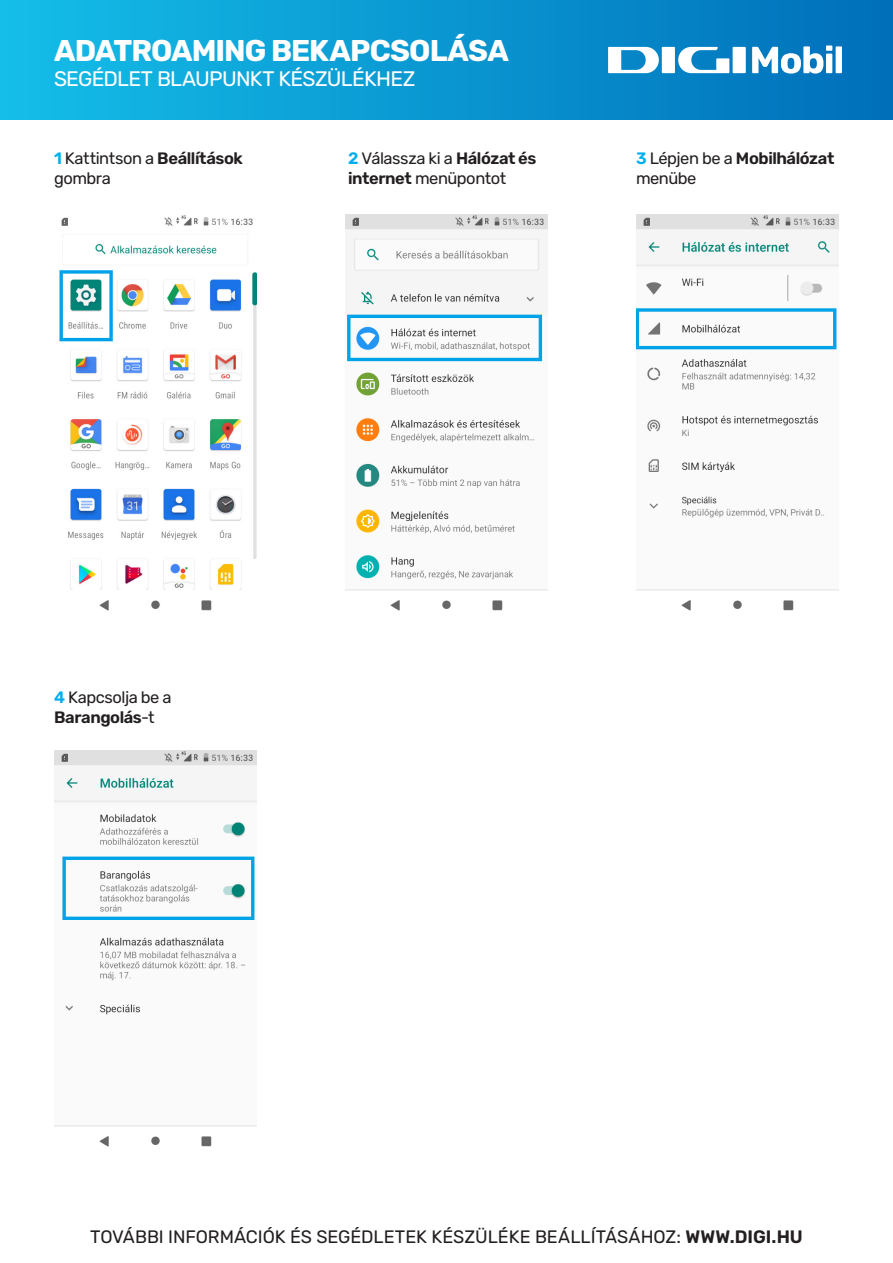
<style>
.page{position:relative;width:893px;height:1263px;background:#fff}
.page>*{position:absolute;margin:0;border:0;box-sizing:border-box;transform-origin:0 0}
.t1{font:700 30px "Rubik";letter-spacing:-.03em;color:#fff}
.t2{font:21px "Rubik";letter-spacing:-.035em;color:#fff}
.t3{font:18px "Rubik";letter-spacing:-.005em;color:#231f20}
.t4{font:16.5px/19.8px "Rubik";letter-spacing:-.03em;color:#231f20}
.s1{font-weight:600;color:#00aeef}
.s2{font-weight:600}
</style>
<div class="page">
<div style="left:0;top:0;width:893px;height:119px;background:linear-gradient(to right,#14bee8,#006fba)"></div>
<img style="left:59px;top:215px;width:198px;height:396px">
<img style="left:54px;top:751px;width:203px;height:396px">
<img style="left:345px;top:214px;width:203px;height:397px">
<img style="left:636px;top:214px;width:203px;height:397px">
<div style="left:733px;top:47px;width:13px;height:26px;background:#fff"></div>
<svg style="left:678px;top:47px;width:51px;height:26px"></svg>
<div style="left:662px;top:47px;width:13px;height:26px;background:#fff"></div>
<svg style="left:608px;top:47px;width:51px;height:26px"></svg>
<svg style="left:752px;top:45px;width:90px;height:29px"></svg>
<p class="t1" style="left:54px;top:33px;width:456px">ADATROAMING BEKAPCSOLÁSA</p>
<p class="t2" style="left:54px;top:67px;width:363px">SEGÉDLET BLAUPUNKT KÉSZÜLÉKHEZ</p>
<p class="t4" style="left:54px;top:149px;width:190px"><span class="s1">1</span> Kattintson a <span class="s2">Beállítások </span>gombra</p>
<p class="t4" style="left:348px;top:149px;width:190px"><span class="s1">2</span> Válassza ki a <span class="s2">Hálózat és internet</span> menüpontot</p>
<p class="t4" style="left:636px;top:149px;width:200px"><span class="s1">3</span> Lépjen be a <span class="s2">Mobilhálózat </span>menübe</p>
<p class="t4" style="left:54px;top:688px;width:119px"><span class="s1">4</span> Kapcsolja be a<br><span class="s2">Barangolás</span>-t</p>
<p class="t3" style="left:90px;top:1226px;width:714px">TOVÁBBI INFORMÁCIÓK ÉS SEGÉDLETEK KÉSZÜLÉKE BEÁLLÍTÁSÁHOZ: <span class="s2">WWW.DIGI.HU</span></p>
</div>
